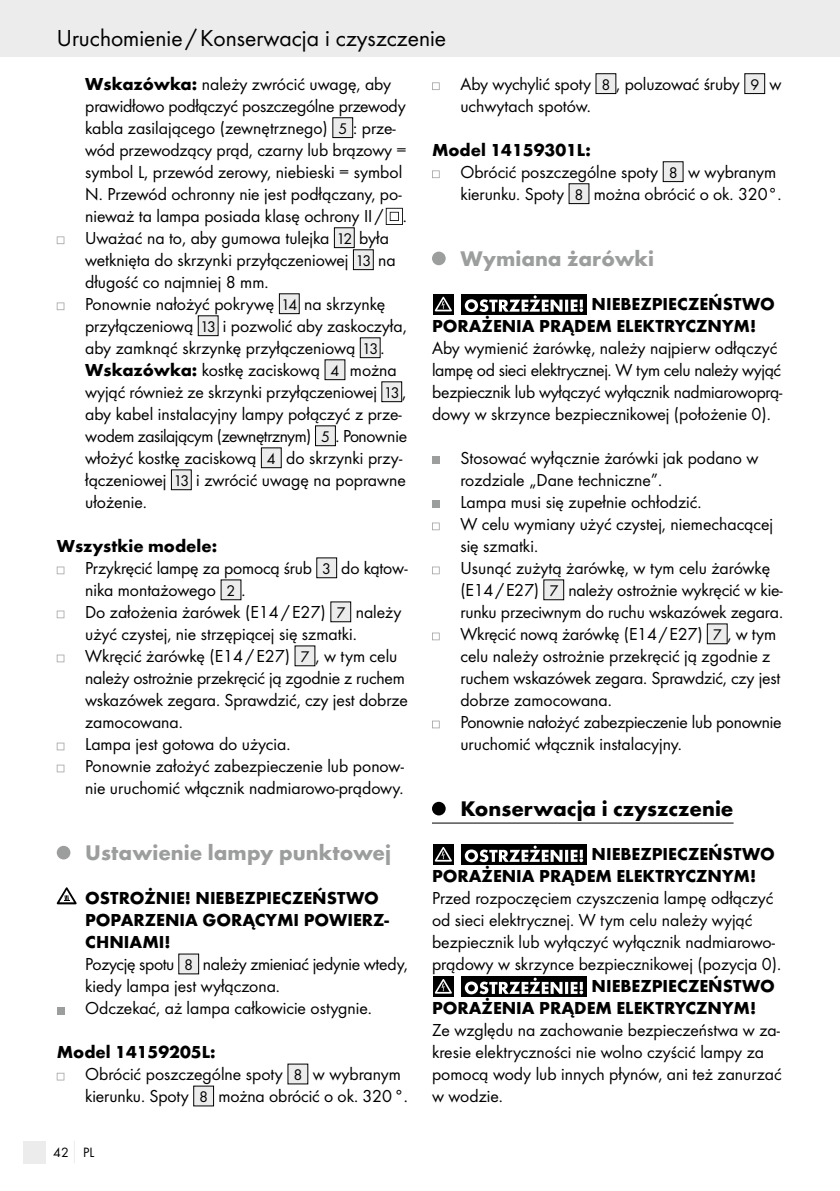
<style>
.page{position:relative;width:840px;height:1191px;background:#fff}
.page>*{position:absolute;margin:0;border:0;box-sizing:border-box;transform-origin:0 0}
.t1{font:24px "Futura Boo";color:#000}
.t2{font:700 22px "Futura";color:#9c9d9d}
.t3{font:700 22px "Futura";color:#000}
.t4{font:18px/22px "Futura Boo";color:#000}
.t5{font:700 18px/22px "Futura";color:#000}
.t6{font:14px "Futura Boo";color:#000}
.s1{font-family:"Futura";font-weight:700}
.s2{font-size:16px}
</style>
<div class="page">
<div style="left:0;top:0;width:839px;height:57px;background:#ececec"></div>
<div style="left:23px;top:1140px;width:22px;height:23px;background:#ececec"></div>
<svg style="left:74px;top:1141px;width:1px;height:22px"></svg>
<div style="left:332px;top:118px;width:20px;height:20px;background:#ececec"></div>
<div style="left:332px;top:117px;width:21px;height:21px;border:1px solid #000"></div>
<svg style="left:385px;top:208px;width:17px;height:17px"></svg>
<svg style="left:57px;top:236px;width:7px;height:8px"></svg>
<div style="left:334px;top:228px;width:20px;height:20px;background:#ececec"></div>
<div style="left:334px;top:227px;width:20px;height:21px;border:1px solid #000"></div>
<div style="left:353px;top:250px;width:20px;height:20px;background:#ececec"></div>
<div style="left:353px;top:249px;width:20px;height:21px;border:1px solid #000"></div>
<svg style="left:57px;top:302px;width:7px;height:8px"></svg>
<div style="left:279px;top:294px;width:20px;height:20px;background:#ececec"></div>
<div style="left:279px;top:293px;width:20px;height:21px;border:1px solid #000"></div>
<div style="left:198px;top:316px;width:20px;height:20px;background:#ececec"></div>
<div style="left:198px;top:315px;width:20px;height:21px;border:1px solid #000"></div>
<div style="left:360px;top:338px;width:20px;height:20px;background:#ececec"></div>
<div style="left:359px;top:337px;width:21px;height:21px;border:1px solid #000"></div>
<div style="left:325px;top:360px;width:20px;height:20px;background:#ececec"></div>
<div style="left:381px;top:382px;width:20px;height:20px;background:#ececec"></div>
<div style="left:381px;top:381px;width:21px;height:21px;border:1px solid #000"></div>
<div style="left:315px;top:426px;width:20px;height:20px;background:#ececec"></div>
<div style="left:315px;top:425px;width:21px;height:21px;border:1px solid #000"></div>
<div style="left:261px;top:448px;width:20px;height:20px;background:#ececec"></div>
<div style="left:261px;top:447px;width:20px;height:21px;border:1px solid #000"></div>
<div style="left:171px;top:470px;width:20px;height:20px;background:#ececec"></div>
<div style="left:171px;top:469px;width:21px;height:21px;border:1px solid #000"></div>
<svg style="left:57px;top:566px;width:7px;height:8px"></svg>
<div style="left:316px;top:558px;width:20px;height:20px;background:#ececec"></div>
<div style="left:316px;top:557px;width:21px;height:21px;border:1px solid #000"></div>
<div style="left:221px;top:580px;width:20px;height:20px;background:#ececec"></div>
<svg style="left:57px;top:610px;width:7px;height:8px"></svg>
<div style="left:330px;top:602px;width:20px;height:20px;background:#ececec"></div>
<svg style="left:57px;top:654px;width:7px;height:8px"></svg>
<div style="left:295px;top:646px;width:20px;height:20px;background:#ececec"></div>
<svg style="left:57px;top:742px;width:7px;height:8px"></svg>
<svg style="left:57px;top:764px;width:7px;height:8px"></svg>
<div style="left:57px;top:846px;width:13px;height:13px;background:#9c9d9d;border-radius:50%"></div>
<svg style="left:57px;top:887px;width:20px;height:17px"></svg>
<div style="left:179px;top:954px;width:19px;height:20px;background:#ececec"></div>
<div style="left:57px;top:1006px;width:7px;height:8px;background:#9c9d9d"></div>
<svg style="left:57px;top:1072px;width:7px;height:8px"></svg>
<div style="left:288px;top:1064px;width:19px;height:20px;background:#ececec"></div>
<div style="left:193px;top:1086px;width:20px;height:20px;background:#ececec"></div>
<div style="left:193px;top:1085px;width:21px;height:21px;border:1px solid #000"></div>
<hr style="left:432px;top:822px;width:301px;height:1px;background:#000">
<svg style="left:432px;top:82px;width:7px;height:8px"></svg>
<div style="left:595px;top:74px;width:20px;height:20px;background:#ececec"></div>
<div style="left:595px;top:73px;width:21px;height:21px;border:1px solid #000"></div>
<div style="left:744px;top:74px;width:20px;height:20px;background:#ececec"></div>
<div style="left:743px;top:73px;width:21px;height:21px;border:1px solid #000"></div>
<svg style="left:432px;top:170px;width:7px;height:8px"></svg>
<div style="left:662px;top:162px;width:20px;height:20px;background:#ececec"></div>
<div style="left:662px;top:161px;width:21px;height:21px;border:1px solid #000"></div>
<div style="left:568px;top:184px;width:20px;height:20px;background:#ececec"></div>
<div style="left:568px;top:183px;width:21px;height:21px;border:1px solid #000"></div>
<div style="left:432px;top:252px;width:13px;height:13px;background:#9c9d9d;border-radius:50%"></div>
<div style="left:461px;top:294px;width:125px;height:20px;background:#000"></div>
<svg style="left:433px;top:294px;width:20px;height:20px"></svg>
<svg style="left:434px;top:297px;width:17px;height:14px"></svg>
<svg style="left:464px;top:295px;width:119px;height:17px"></svg>
<div style="left:432px;top:456px;width:7px;height:8px;background:#9c9d9d"></div>
<div style="left:432px;top:500px;width:7px;height:8px;background:#9c9d9d"></div>
<svg style="left:432px;top:522px;width:7px;height:8px"></svg>
<svg style="left:432px;top:566px;width:7px;height:8px"></svg>
<div style="left:543px;top:580px;width:20px;height:20px;background:#ececec"></div>
<svg style="left:432px;top:632px;width:7px;height:8px"></svg>
<div style="left:707px;top:624px;width:19px;height:20px;background:#ececec"></div>
<svg style="left:432px;top:720px;width:7px;height:8px"></svg>
<div style="left:432px;top:802px;width:13px;height:13px;background:#000;border-radius:50%"></div>
<div style="left:461px;top:844px;width:125px;height:20px;background:#000"></div>
<svg style="left:433px;top:844px;width:20px;height:20px"></svg>
<svg style="left:434px;top:847px;width:17px;height:14px"></svg>
<svg style="left:464px;top:845px;width:119px;height:17px"></svg>
<div style="left:461px;top:976px;width:125px;height:20px;background:#000"></div>
<svg style="left:433px;top:976px;width:20px;height:20px"></svg>
<svg style="left:434px;top:979px;width:17px;height:14px"></svg>
<svg style="left:464px;top:977px;width:119px;height:17px"></svg>
<h1 class="t1" style="left:57px;top:24px;width:390px">Uruchomienie /Konserwacja i czyszczenie</h1>
<p class="t4" style="left:85px;top:73px;width:323px"><span class="s1">Wskazówka:</span> należy zwrócić uwagę, aby prawidłowo podłączyć poszczególne przewody kabla zasilającego (zewnętrznego) <span class="s2">5</span> : prze&shy;wód przewodzący prąd, czarny lub brązowy = symbol L, przewód zerowy, niebieski = symbol N. Przewód ochronny nie jest podłączany, po&shy;nieważ ta lampa posiada klasę ochrony II / .<br>Uważać na to, aby gumowa tulejka <span class="s2">12</span> była wetknięta do skrzynki przyłączeniowej <span class="s2">13</span> na długość co najmniej 8 mm.<br>Ponownie nałożyć pokrywę <span class="s2">14</span> na skrzynkę przyłączeniową <span class="s2">13</span> i pozwolić aby zaskoczyła, aby zamknąć skrzynkę przyłączeniową <span class="s2">13</span> .<br><span class="s1">Wskazówka:</span> kostkę zaciskową <span class="s2">4</span> można wyjąć również ze skrzynki przyłączeniowej <span class="s2">13</span> , aby kabel instalacyjny lampy połączyć z prze&shy;wodem zasilającym (zewnętrznym) <span class="s2">5</span> . Ponownie włożyć kostkę zaciskową <span class="s2">4</span> do skrzynki przy&shy;łączeniowej <span class="s2">13</span> i zwrócić uwagę na poprawne ułożenie.</p>
<p class="t5" style="left:57px;top:535px;width:162px">Wszystkie modele:</p>
<p class="t4" style="left:85px;top:557px;width:324px">Przykręcić lampę za pomocą śrub <span class="s2">3</span> do kątow&shy;nika montażowego <span class="s2">2</span> .<br>Do założenia żarówek (E14/ E27) <span class="s2">7</span> należy użyć czystej, nie strzępiącej się szmatki.<br>Wkręcić żarówkę (E14/ E27) <span class="s2">7</span> , w tym celu należy ostrożnie przekręcić ją zgodnie z ruchem wskazówek zegara. Sprawdzić, czy jest dobrze zamocowana.<br>Lampa jest gotowa do użycia.<br>Ponownie założyć zabezpieczenie lub ponow&shy;nie uruchomić włącznik nadmiarowo-prądowy.</p>
<p class="t4" style="left:460px;top:73px;width:322px">Aby wychylić spoty <span class="s2">8</span> , poluzować śruby <span class="s2">9</span> w uchwytach spotów.</p>
<p class="t5" style="left:432px;top:139px;width:160px">Model 14159301L:</p>
<p class="t4" style="left:460px;top:161px;width:322px">Obrócić poszczególne spoty <span class="s2">8</span> w wybranym kierunku. Spoty <span class="s2">8</span> można obrócić o ok. 320°.</p>
<p class="t2" style="left:460px;top:245px;width:195px">Wymiana żarówki</p>
<p class="t5" style="left:432px;top:293px;width:344px;text-indent:159px">NIEBEZPIECZEŃSTWO<br>PORAŻENIA PRĄDEM ELEKTRYCZNYM!</p>
<p class="t4" style="left:432px;top:337px;width:351px">Aby wymienić żarówkę, należy najpierw odłączyć lampę od sieci elektrycznej. W tym celu należy wyjąć bezpiecznik lub wyłączyć wyłącznik nadmiarowoprą&shy;dowy w skrzynce bezpiecznikowej (położenie 0).</p>
<p class="t4" style="left:460px;top:447px;width:324px">Stosować wyłącznie żarówki jak podano w rozdziale „Dane techniczne”.<br>Lampa musi się zupełnie ochłodzić.<br>W celu wymiany użyć czystej, niemechacącej się szmatki.<br>Usunąć zużytą żarówkę, w tym celu żarówkę (E14/E27) <span class="s2">7</span> należy ostrożnie wykręcić w kie&shy;runku przeciwnym do ruchu wskazówek zegara.<br>Wkręcić nową żarówkę (E14/E27) <span class="s2">7</span> , w tym celu należy ostrożnie przekręcić ją zgodnie z ruchem wskazówek zegara. Sprawdzić, czy jest dobrze zamocowana.<br>Ponownie nałożyć zabezpieczenie lub ponownie uruchomić włącznik instalacyjny.</p>
<p class="t2" style="left:85px;top:839px;width:307px">Ustawienie lampy punktowej</p>
<p class="t5" style="left:85px;top:887px;width:305px">OSTROŻNIE! NIEBEZPIECZEŃSTWO<br>POPARZENIA GORĄCYMI POWIERZ-<br>CHNIAMI!</p>
<p class="t4" style="left:85px;top:953px;width:324px">Pozycję spotu <span class="s2">8</span> należy zmieniać jedynie wtedy, kiedy lampa jest wyłączona.<br>Odczekać, aż lampa całkowicie ostygnie.</p>
<p class="t5" style="left:57px;top:1041px;width:160px">Model 14159205L:</p>
<p class="t4" style="left:85px;top:1063px;width:324px">Obrócić poszczególne spoty <span class="s2">8</span> w wybranym kierunku. Spoty <span class="s2">8</span> można obrócić o ok. 320°.</p>
<p class="t6" style="left:53px;top:1144px;width:43px">42 PL</p>
<p class="t3" style="left:460px;top:795px;width:274px">Konserwacja i czyszczenie</p>
<p class="t5" style="left:432px;top:843px;width:344px;text-indent:159px">NIEBEZPIECZEŃSTWO<br>PORAŻENIA PRĄDEM ELEKTRYCZNYM!</p>
<p class="t4" style="left:432px;top:887px;width:350px">Przed rozpoczęciem czyszczenia lampę odłączyć od sieci elektrycznej. W tym celu należy wyjąć bezpiecznik lub wyłączyć wyłącznik nadmiarowo&shy;prądowy w skrzynce bezpiecznikowej (pozycja 0).</p>
<p class="t5" style="left:432px;top:975px;width:344px;text-indent:159px">NIEBEZPIECZEŃSTWO<br>PORAŻENIA PRĄDEM ELEKTRYCZNYM!</p>
<p class="t4" style="left:432px;top:1019px;width:351px">Ze względu na zachowanie bezpieczeństwa w za&shy;kresie elektryczności nie wolno czyścić lampy za pomocą wody lub innych płynów, ani też zanurzać w wodzie.</p>
</div>
